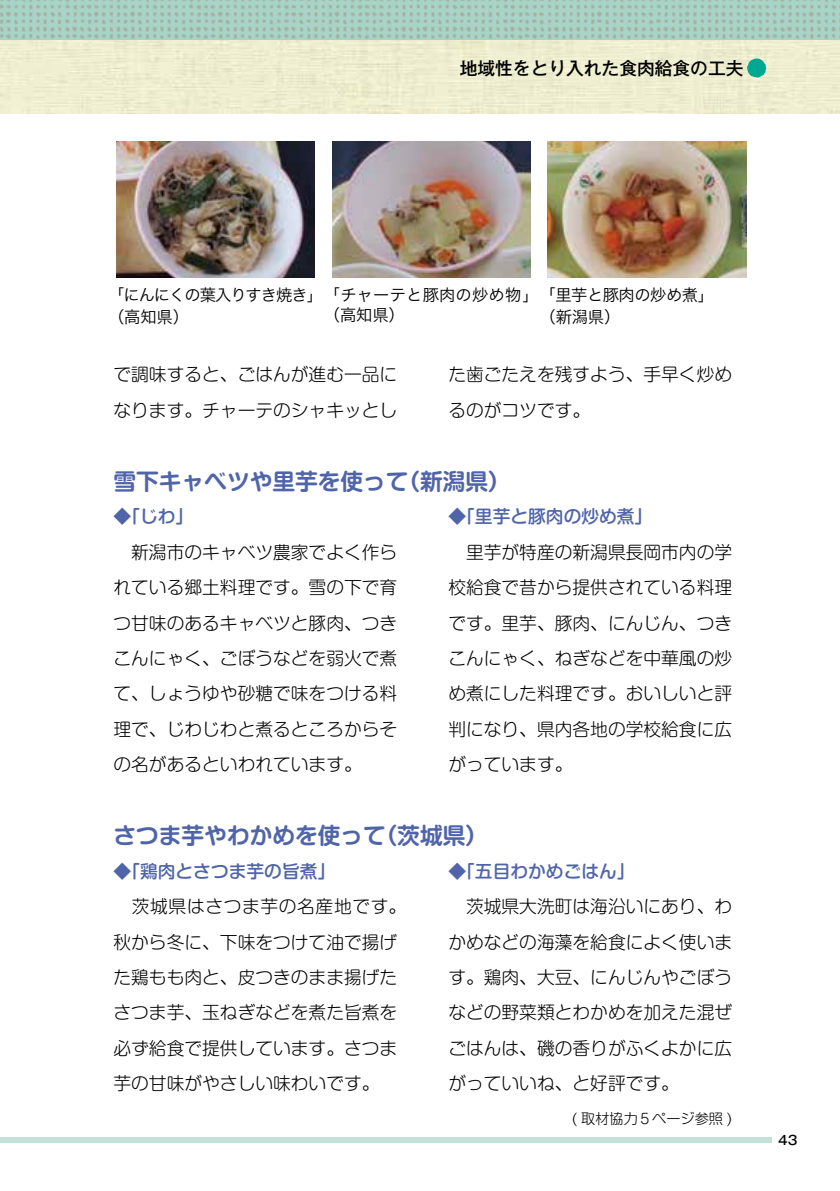
<style>
.page{position:relative;width:840px;height:1191px;background:#fff}
.page>*{position:absolute;margin:0;border:0;box-sizing:border-box;transform-origin:0 0}
.t1{font:700 22.6px "Shin M Go Pro De";color:#5065a9}
.t2{font:300 17.8px/35.4px "Shin M Go Pro";color:#000}
.t3{font:500 17.8px "Gothic MB101 Pro";color:#000}
.t4{font:500 17.8px "Shin M Go Pro";color:#5065a9}
.t5{font:16.2px/22px "Hira Kaku Std W3";letter-spacing:-.03em;color:#000}
.t6{font:300 14.2px "Shin M Go Pro";color:#000}
.t7{font:500 12.8px "Gothic MB101 Pro";color:#000}
.s1{color:#5065a9}
.s2{font-weight:500;color:#5065a9}
</style>
<div class="page">
<img style="left:0;top:0;width:839px;height:113px">
<div style="left:0;top:1137px;width:771px;height:5px;background:#c4e1d9"></div>
<svg style="left:746px;top:59px;width:19px;height:19px"></svg>
<img style="left:116px;top:142px;width:199px;height:136px">
<img style="left:332px;top:142px;width:198px;height:136px">
<img style="left:547px;top:142px;width:198px;height:136px">
<p class="t3" style="left:459px;top:53px;width:285px">地域性をとり入れた食肉給食の工夫</p>
<p class="t5" style="left:108px;top:283px;width:607px">「にんにくの葉入りすき焼き」「チャーテと豚肉の炒め物」「里芋と豚肉の炒め煮」（高知県）</p>
<p class="t5" style="left:324px;top:303px;width:82px">（高知県）</p>
<p class="t5" style="left:539px;top:305px;width:82px">（新潟県）</p>
<p class="t2" style="left:113px;top:355px;width:285px">で調味すると、ごはんが進む一品になります。チャーテのシャキッとし</p>
<p class="t2" style="left:448px;top:355px;width:285px">た歯ごたえを残すよう、手早く炒めるのがコツです。</p>
<p class="t1" style="left:113px;top:463px;width:398px">雪下キャベツや里芋を使って（新潟県）</p>
<p class="t2" style="left:113px;top:496px;width:285px"><span class="s1">◆</span><span class="s2">「じわ」<br></span>　新潟市のキャベツ農家でよく作られている郷土料理です。雪の下で育つ甘味のあるキャベツと豚肉、つきこんにゃく、ごぼうなどを弱火で煮て、しょうゆや砂糖で味をつける料理で、じわじわと煮るところからその名があるといわれています。</p>
<p class="t4" style="left:448px;top:502px;width:205px">◆「里芋と豚肉の炒め煮」</p>
<p class="t2" style="left:448px;top:532px;width:285px;text-align:justify">　里芋が特産の新潟県長岡市内の学校給食で昔から提供されている料理です。里芋、豚肉、にんじん、つきこんにゃく、ねぎなどを中華風の炒め煮にした料理です。おいしいと評判になり、県内各地の学校給食に広がっています。</p>
<p class="t1" style="left:113px;top:817px;width:376px">さつま芋やわかめを使って（茨城県）</p>
<p class="t2" style="left:113px;top:851px;width:294px"><span class="s1">◆</span><span class="s2">「鶏肉とさつま芋の旨煮」<br></span>　茨城県はさつま芋の名産地です。秋から冬に、下味をつけて油で揚げた鶏もも肉と、皮つきのまま揚げたさつま芋、玉ねぎなどを煮た旨煮を必ず給食で提供しています。さつま芋の甘味がやさしい味わいです。</p>
<p class="t2" style="left:448px;top:851px;width:285px"><span class="s1">◆</span><span class="s2">「五目わかめごはん」<br></span>　茨城県大洗町は海沿いにあり、わかめなどの海藻を給食によく使います。鶏肉、大豆、にんじんやごぼうなどの野菜類とわかめを加えた混ぜごはんは、磯の香りがふくよかに広がっていいね、と好評です。</p>
<p class="t6" style="left:571px;top:1107px;width:161px">( 取材協力５ページ参照 )</p>
<p class="t7" style="left:777px;top:1129px;width:21px">43</p>
</div>
